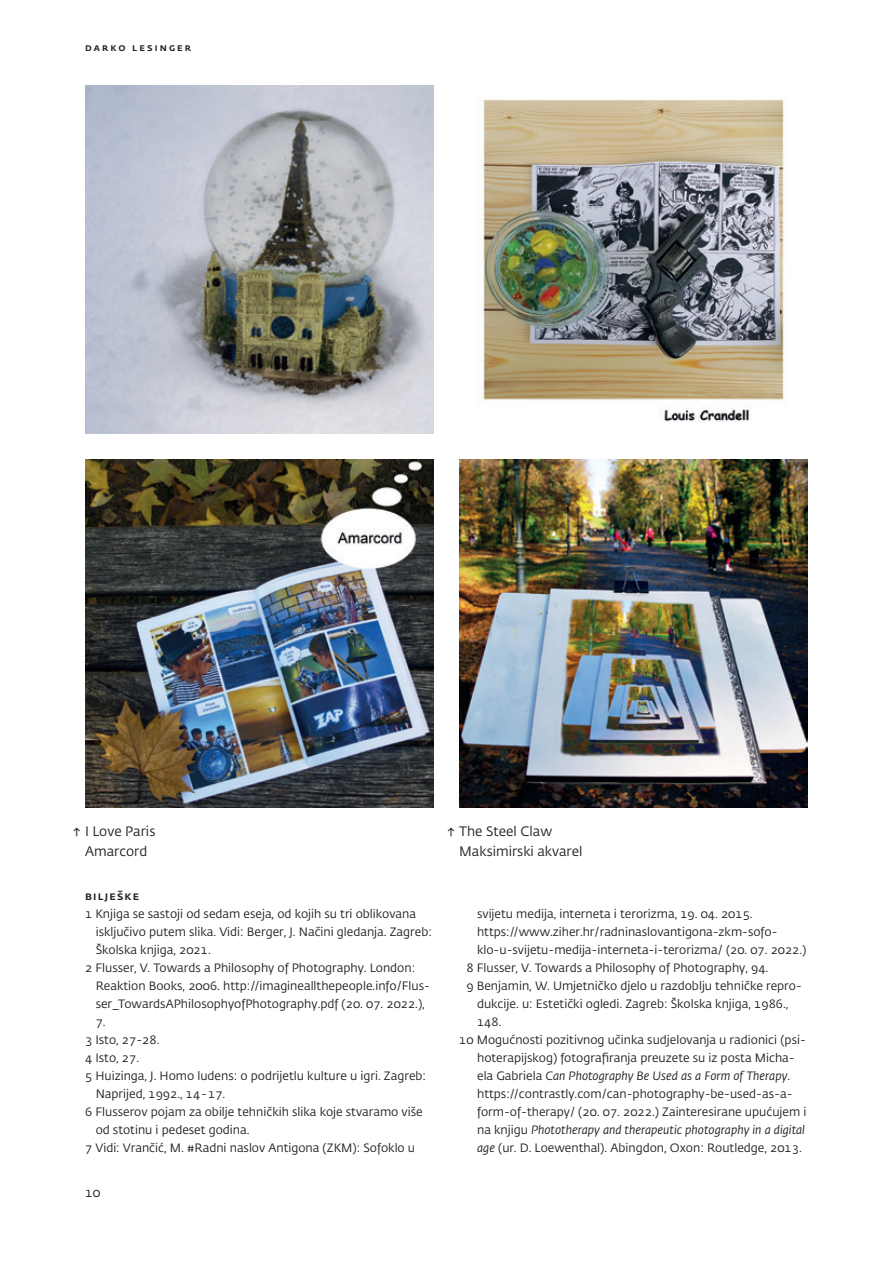
<style>
.page{position:relative;width:893px;height:1263px;background:#fff}
.page>*{position:absolute;margin:0;border:0;box-sizing:border-box;transform-origin:0 0}
.t1{font:13.5px/20.2px "Fedra Sans Pro";color:#231f20;text-align:center}
.t2{font:12.75px "Fedra Sans Pro";color:#231f20}
.t3{font:12px "Fedra Sans Pro";color:#231f20}
.t4{font:italic 12px "Fedra Sans Pro";color:#231f20}
.t5{font:500 12px "Fedra Sans Pro";letter-spacing:.1em;color:#231f20}
.t6{font:500 10.5px "Fedra Sans Pro";letter-spacing:.2em;color:#231f20}
.s1{color:#fff}
.s2{font-style:normal}
.s3{font-style:italic}
</style>
<div class="page">
<img style="left:85px;top:85px;width:349px;height:349px">
<img style="left:85px;top:459px;width:349px;height:349px">
<img style="left:482px;top:99px;width:302px;height:323px">
<img style="left:459px;top:459px;width:349px;height:349px">
<p class="t6" style="left:85px;top:39px;width:108px">darko lesinger</p>
<p class="t1" style="left:72px;top:820px;width:85px">↑ I Love Paris<br>Amarcord</p>
<p class="t1" style="left:459px;top:820px;width:125px;text-align:left;text-indent:-13px">↑ The Steel Claw<br>Maksimirski akvarel</p>
<p class="t5" style="left:85px;top:886px;width:56px">Bilješke</p>
<p class="t3" style="left:85px;top:905px;width:333px">1 Knjiga se sastoji od sedam eseja, od kojih su tri oblikovana</p>
<p class="t3" style="left:96px;top:923px;width:338px">isključivo putem slika. Vidi: Berger, J. Načini gledanja. Zagreb:</p>
<p class="t3" style="left:96px;top:941px;width:117px">Školska knjiga, 2021.</p>
<p class="t3" style="left:85px;top:959px;width:332px">2 Flusser, V. Towards a Philosophy of Photography. London:</p>
<p class="t3" style="left:96px;top:977px;width:336px">Reaktion Books, 2006. http://imagineallthepeople.info/Flus-</p>
<p class="t3" style="left:96px;top:995px;width:331px">ser_TowardsAPhilosophyofPhotography.pdf (20. 07. 2022.),</p>
<p class="t3" style="left:96px;top:1013px;width:11px">7.</p>
<p class="t3" style="left:85px;top:1031px;width:76px">3 Isto, 27-28.</p>
<p class="t3" style="left:85px;top:1049px;width:56px">4 Isto, 27.</p>
<p class="t3" style="left:85px;top:1067px;width:343px">5 Huizinga, J. Homo ludens: o podrijetlu kulture u igri. Zagreb:</p>
<p class="t3" style="left:96px;top:1085px;width:131px">Naprijed, 1992., 14 - 17.</p>
<p class="t3" style="left:85px;top:1103px;width:339px">6 Flusserov pojam za obilje tehničkih slika koje stvaramo više</p>
<p class="t3" style="left:96px;top:1121px;width:155px">od stotinu i pedeset godina.</p>
<p class="t3" style="left:85px;top:1139px;width:332px">7 Vidi: Vrančić, M. #Radni naslov Antigona (ZKM): Sofoklo u</p>
<p class="t2" style="left:85px;top:1184px;width:17px">10</p>
<p class="t3" style="left:477px;top:905px;width:277px">svijetu medija, interneta i terorizma, 19. 04. 2015.</p>
<p class="t3" style="left:477px;top:923px;width:302px">https://www.ziher.hr/radninaslovantigona-zkm-sofo-</p>
<p class="t3" style="left:477px;top:941px;width:331px">klo-u-svijetu-medija-interneta-i-terorizma/ (20. 07. 2022.)</p>
<p class="t3" style="left:459px;top:959px;width:311px"><span class="s1">0</span>8 Flusser, V. Towards a Philosophy of Photography, 94.</p>
<p class="t3" style="left:459px;top:977px;width:344px"><span class="s1">0</span>9 Benjamin, W. Umjetničko djelo u razdoblju tehničke repro-</p>
<p class="t3" style="left:477px;top:995px;width:313px">dukcije. u: Estetički ogledi. Zagreb: Školska knjiga, 1986.,</p>
<p class="t3" style="left:477px;top:1013px;width:26px">148.</p>
<p class="t3" style="left:459px;top:1031px;width:348px">10 Mogućnosti pozitivnog učinka sudjelovanja u radionici (psi-</p>
<p class="t3" style="left:477px;top:1049px;width:319px">hoterapijskog) fotografiranja preuzete su iz posta Micha-</p>
<p class="t4" style="left:477px;top:1067px;width:315px"><span class="s2">ela Gabriela</span> Can Photography Be Used as a Form of Therapy<span class="s2">.</span></p>
<p class="t3" style="left:477px;top:1085px;width:317px">https://contrastly.com/can-photography-be-used-as-a-</p>
<p class="t3" style="left:477px;top:1103px;width:331px">form-of-therapy/ (20. 07. 2022.) Zainteresirane upućujem i</p>
<p class="t4" style="left:477px;top:1121px;width:329px"><span class="s2">na knjigu</span> Phototherapy and therapeutic photography in a digital</p>
<p class="t3" style="left:477px;top:1139px;width:326px"><span class="s3">age</span> (ur. D. Loewenthal). Abingdon, Oxon: Routledge, 2013.</p>
</div>
